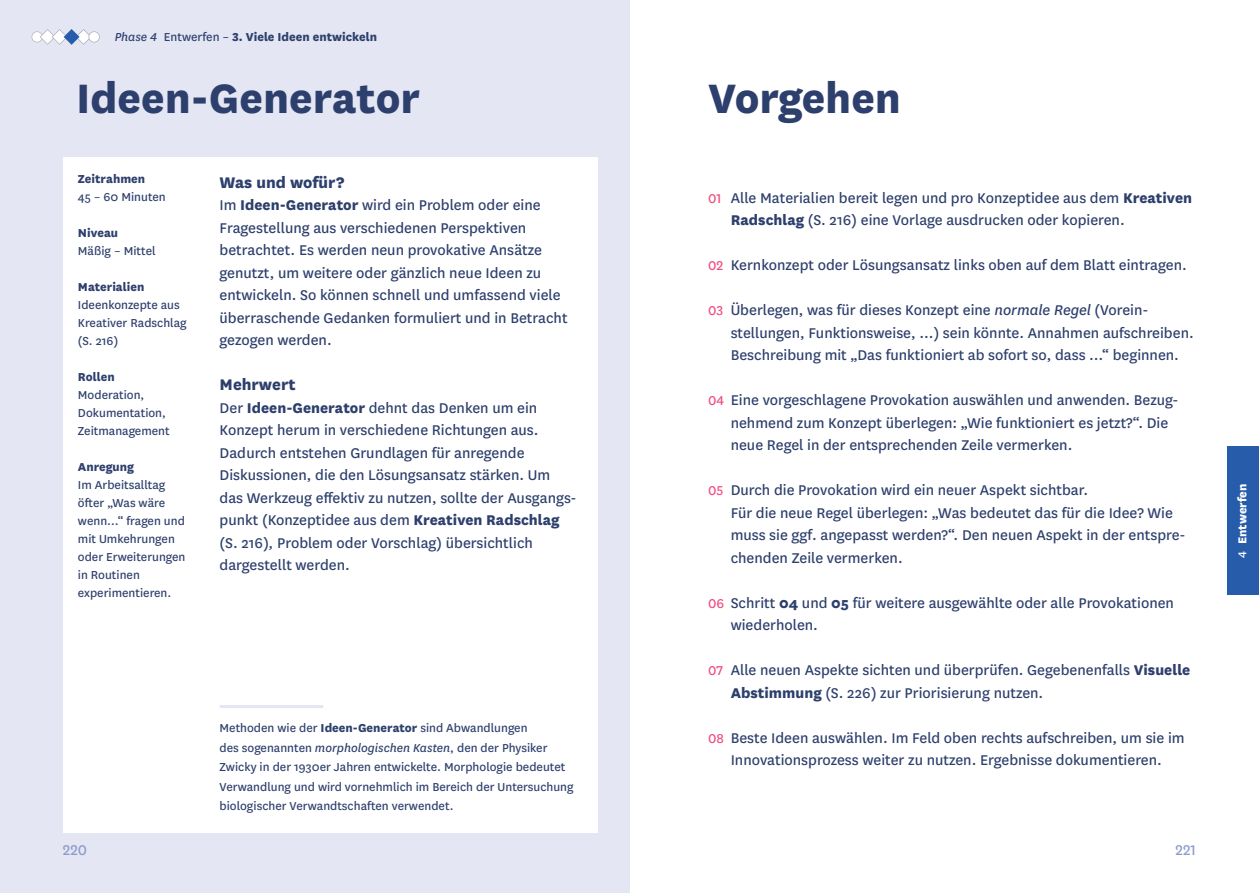
<style>
.page{position:relative;width:1259px;height:893px;background:#fff}
.page>*{position:absolute;margin:0;border:0;box-sizing:border-box;transform-origin:0 0}
.t1{font:800 48px "National";color:#2d3f6c}
.t2{font:800 18px "National";color:#2d3f6c}
.t3{font:16.5px/22.5px "National";color:#2d3f6c}
.t4{font:16.5px "National";color:#8d9acd}
.t5{font:13.5px/18px "National";color:#2d3f6c}
.t6{font:800 13.5px "National";color:#2d3f6c}
.t7{font:800 13.5px "National";color:#fff}
.s1{font-weight:400;font-style:italic}
.s2{font-weight:400}
.s3{font-weight:800}
.s4{font-style:italic}
.s5{font-size:15px;color:#f04c7e}
</style>
<div class="page">
<div style="left:0;top:0;width:629px;height:893px;background:#e4e6f3"></div>
<div style="left:63px;top:158px;width:150px;height:674px;background:#fff"></div>
<div style="left:205px;top:158px;width:393px;height:674px;background:#fff"></div>
<hr style="left:220px;top:705px;width:103px;height:3px;background:#e4e6f3">
<div style="left:1227px;top:446px;width:32px;height:149px;background:#275caa"></div>
<svg style="left:31px;top:29px;width:69px;height:16px"></svg>
<p class="t6" style="left:115px;top:27px;width:264px"><span class="s1">Phase 4</span> <span class="s2">Entwerfen –</span> 3. Viele Ideen entwickeln</p>
<p class="t6" style="left:165px;top:27px;width:263px"><span class="s1">Phas 4</span> <span class="s2">Entwerfen –</span> 3. Viele Ideen e twickeln</p>
<h1 class="t1" style="left:76px;top:63px;width:345px">Ideen-Generator</h1>
<p class="t6" style="left:78px;top:169px;width:69px">Zeitrahmen</p>
<p class="t5" style="left:78px;top:187px;width:89px">45 – 60 Minuten</p>
<p class="t6" style="left:78px;top:223px;width:42px">Niveau</p>
<p class="t5" style="left:78px;top:241px;width:79px">Mäßig – Mittel</p>
<p class="t6" style="left:78px;top:277px;width:68px">Materialien</p>
<p class="t5" style="left:78px;top:295px;width:110px">Ideenkonzepte aus<br>Kreativer Radschlag (S. 216)</p>
<p class="t6" style="left:78px;top:367px;width:38px">Rollen</p>
<p class="t5" style="left:78px;top:385px;width:93px">Moderation,<br>Dokumentation,<br>Zeitmanagement</p>
<p class="t6" style="left:78px;top:457px;width:58px">Anregung</p>
<p class="t5" style="left:78px;top:475px;width:109px">Im Arbeitsalltag öfter „Was wäre wenn…“ fragen und mit Umkehrungen oder Erweiterungen in Routinen experimentieren.</p>
<p class="t2" style="left:220px;top:169px;width:126px">Was und wofür?</p>
<p class="t3" style="left:220px;top:193px;width:349px">Im <span class="s3">Ideen-Generator</span> wird ein Problem oder eine Fragestellung aus verschiedenen Perspektiven betrachtet. Es werden neun provokative Ansätze genutzt, um weitere oder gänzlich neue Ideen zu entwickeln. So können schnell und umfassend viele überraschende Gedanken formuliert und in Betracht gezogen werden.</p>
<p class="t2" style="left:220px;top:371px;width:78px">Mehrwert</p>
<p class="t3" style="left:220px;top:395px;width:358px">Der <span class="s3">Ideen-Generator</span> dehnt das Denken um ein Konzept herum in verschiedene Richtungen aus.<br>Dadurch entstehen Grundlagen für anregende Diskussionen, die den Lösungsansatz stärken. Um das Werkzeug effektiv zu nutzen, sollte der Ausgangs&shy;punkt (Konzeptidee aus dem <span class="s3">Kreativen Radschlag </span>(S. 216)<span class="s4">,</span> Problem oder Vorschlag) übersichtlich dargestellt werden.</p>
<p class="t4" style="left:63px;top:839px;width:26px">220</p>
<p class="t5" style="left:220px;top:717px;width:356px;line-height:19.5px">Methoden wie der <span class="s3">Ideen-Generator</span> sind Abwandlungen<br>des sogenannten <span class="s4">morphologischen Kasten</span>, den der Physiker Zwicky in der 1930er Jahren entwickelte. Morphologie bedeutet Verwandlung und wird vornehmlich im Bereich der Untersuchung biologischer Verwandtschaften verwendet.</p>
<h1 class="t1" style="left:708px;top:63px;width:194px">Vorgehen</h1>
<p class="t3" style="left:730px;top:185px;width:463px;text-indent:-22px"><span class="s5">01</span> Alle Materialien bereit legen und pro Konzeptidee aus dem <span class="s3">Kreativen<br>Radschlag</span> (S. 216) eine Vorlage ausdrucken oder kopieren.</p>
<p class="t3" style="left:708px;top:253px;width:480px"><span class="s5">02</span> Kernkonzept oder Lösungsansatz links oben auf dem Blatt eintragen.</p>
<p class="t3" style="left:730px;top:298px;width:464px;text-indent:-22px"><span class="s5">03</span> Überlegen, was für dieses Konzept eine <span class="s4">normale Regel</span> (Vorein&shy;stellungen, Funktionsweise, ...) sein könnte. Annahmen aufschreiben.<br>Beschreibung mit „Das funktioniert ab sofort so, dass …“ beginnen.</p>
<p class="t3" style="left:730px;top:388px;width:449px;text-indent:-22px"><span class="s5">04</span> Eine vorgeschlagene Provokation auswählen und anwenden. Bezug&shy;nehmend zum Konzept überlegen: „Wie funktioniert es jetzt?“. Die neue Regel in der entsprechenden Zeile vermerken.</p>
<p class="t3" style="left:730px;top:478px;width:456px;text-indent:-22px"><span class="s5">05</span> Durch die Provokation wird ein neuer Aspekt sichtbar.<br>Für die neue Regel überlegen: „Was bedeutet das für die Idee? Wie muss sie ggf. angepasst werden?“. Den neuen Aspekt in der entspre&shy;chenden Zeile vermerken.</p>
<p class="t3" style="left:730px;top:590px;width:445px;text-indent:-22px"><span class="s5">06</span> Schritt <span class="s3">04</span> und <span class="s3">05</span> für weitere ausgewählte oder alle Provokationen wiederholen.</p>
<p class="t3" style="left:730px;top:658px;width:461px;text-indent:-22px"><span class="s5">07</span> Alle neuen Aspekte sichten und überprüfen. Gegebenenfalls <span class="s3">Visuelle<br>Abstimmung</span> (S. 226) zur Priorisierung nutzen.</p>
<p class="t3" style="left:708px;top:725px;width:478px;text-align:center"><span class="s5">08</span> Beste Ideen auswählen. Im Feld oben rechts aufschreiben, um sie im<br>Innovationsprozess weiter zu nutzen. Ergebnisse dokumentieren.</p>
<p class="t4" style="left:1175px;top:839px;width:22px">221</p>
<p class="t7" style="left:1232px;top:558px;width:76px;rotate:-90deg"><span class="s2">4</span> Entwerfen</p>
</div>
